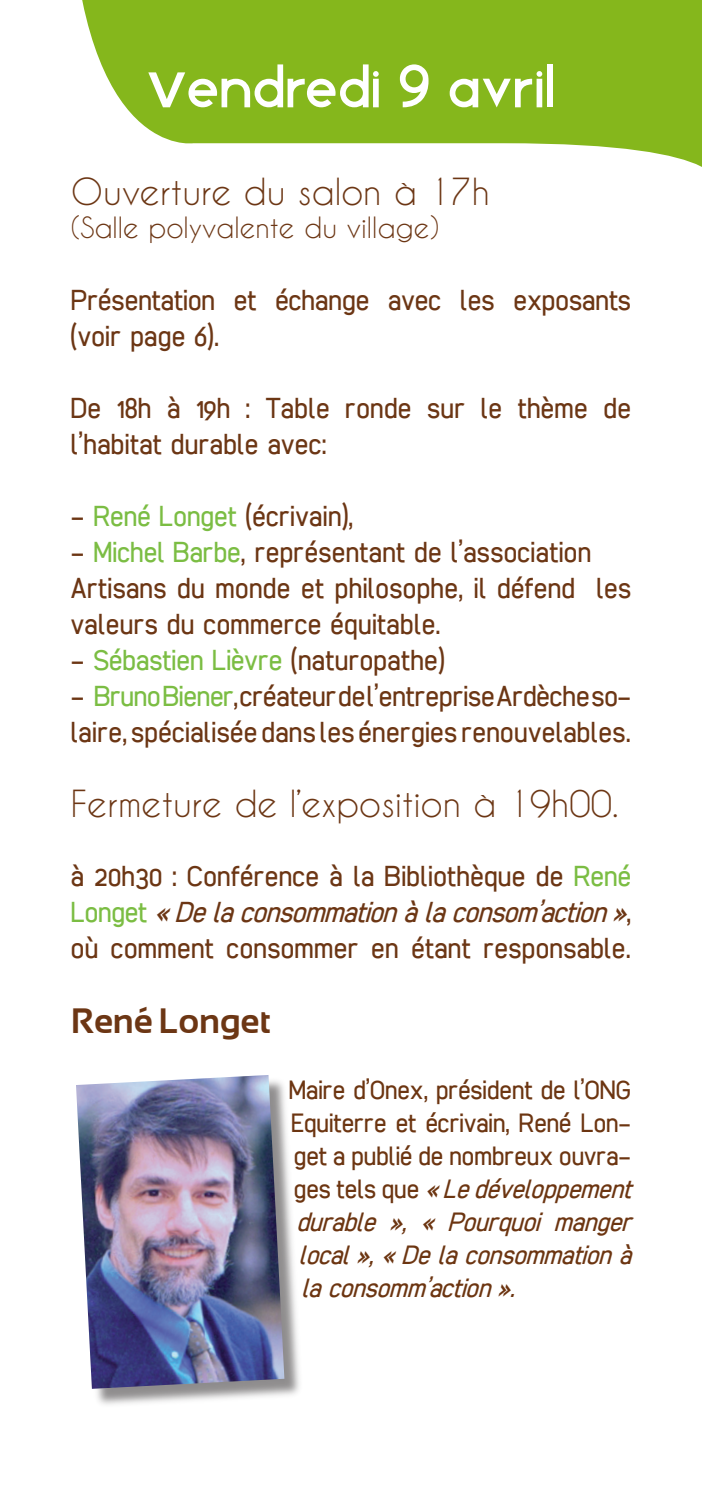
<style>
.page{position:relative;width:702px;height:1489px;background:#fff}
.page>*{position:absolute;margin:0;border:0;box-sizing:border-box;transform-origin:0 0}
.t1{font:50px "Star Avenue";letter-spacing:.04em;color:#fff}
.t2{font:35px "Caviar Dreams";color:#6c3614}
.t3{font:700 35px "Sansation";color:#6c3614}
.t4{font:30px/36px "cibreo";letter-spacing:.01em;color:#6c3614}
.t5{font:30px "cibreo";color:#7bbd43}
.t6{font:italic 27.5px "cibreo";color:#6c3511}
.t7{font:27.5px "cibreo";color:#6c3511}
.t8{font:27.5px "Caviar Dreams";color:#6c3614}
.s1{font-family:"Sansation";font-weight:700}
.s2{color:#7bbd43}
.s3{color:#6c3614}
.s4{font-style:italic}
.s5{font-style:normal}
</style>
<div class="page">
<svg style="left:82px;top:0;width:620px;height:167px;fill:#85b71c"></svg>
<div style="left:78px;top:1076px;width:226px;height:331px;background:#231f20;opacity:.51"></div>
<img style="left:76px;top:1075px;width:208px;height:313px">
<p class="t1" style="left:148px;top:58px;width:407px"><span class="s1">V</span>endredi 9 Avril</p>
<p class="t2" style="left:71px;top:172px;width:420px">Ouverture du salon à 17h</p>
<p class="t8" style="left:71px;top:212px;width:370px">(Salle polyvalente du village)</p>
<p class="t4" style="left:71px;top:282px;width:561px">Présentation et échange avec les exposants</p>
<p class="t4" style="left:71px;top:318px;width:150px">(voir page 6).</p>
<p class="t4" style="left:71px;top:390px;width:561px">De 18h à 19h : Table ronde sur le thème de</p>
<p class="t4" style="left:71px;top:426px;width:257px">l’habitat durable avec:</p>
<p class="t4" style="left:71px;top:498px;width:284px">- <span class="s2">René Longet</span> (écrivain),</p>
<p class="t4" style="left:71px;top:534px;width:522px">- <span class="s2">Michel Barbe</span>, représentant de l’association</p>
<p class="t4" style="left:71px;top:570px;width:561px">Artisans du monde et philosophe, il défend les valeurs du commerce équitable.</p>
<p class="t5" style="left:71px;top:643px;width:375px"><span class="s3">-</span> Sébastien Lièvre <span class="s3">(naturopathe)</span></p>
<p class="t4" style="left:71px;top:678px;width:561px">- <span class="s2">Bruno Biener</span>, créateur de l’entreprise Ardèche so&shy;laire, spécialisée dans les énergies renouvelables.</p>
<p class="t2" style="left:71px;top:784px;width:549px">Fermeture de l’exposition à 19h00.</p>
<p class="t4" style="left:71px;top:858px;width:566px">à 20h30 : Conférence à la Bibliothèque de <span class="s2">René<br>L o n g e t</span> <span class="s4">«Delaconsommationàlaconsom’action»</span>, où comment consommer en étant responsable.</p>
<p class="t3" style="left:71px;top:1000px;width:202px">René Longet</p>
<p class="t7" style="left:289px;top:1074px;width:343px">Maire d’Onex, président de l’ONG</p>
<p class="t7" style="left:291px;top:1107px;width:341px">Equiterre et écrivain, René Lon-</p>
<p class="t7" style="left:294px;top:1140px;width:338px">get a publié de nombreux ouvra-</p>
<p class="t6" style="left:294px;top:1173px;width:347px"><span class="s5">g e s t e l s q u e</span> «Ledéveloppement</p>
<p class="t6" style="left:296px;top:1206px;width:345px">durable », « Pourquoi manger</p>
<p class="t6" style="left:299px;top:1239px;width:342px">local»,«Delaconsommationà</p>
<p class="t6" style="left:301px;top:1272px;width:223px">laconsomm’action».</p>
</div>
